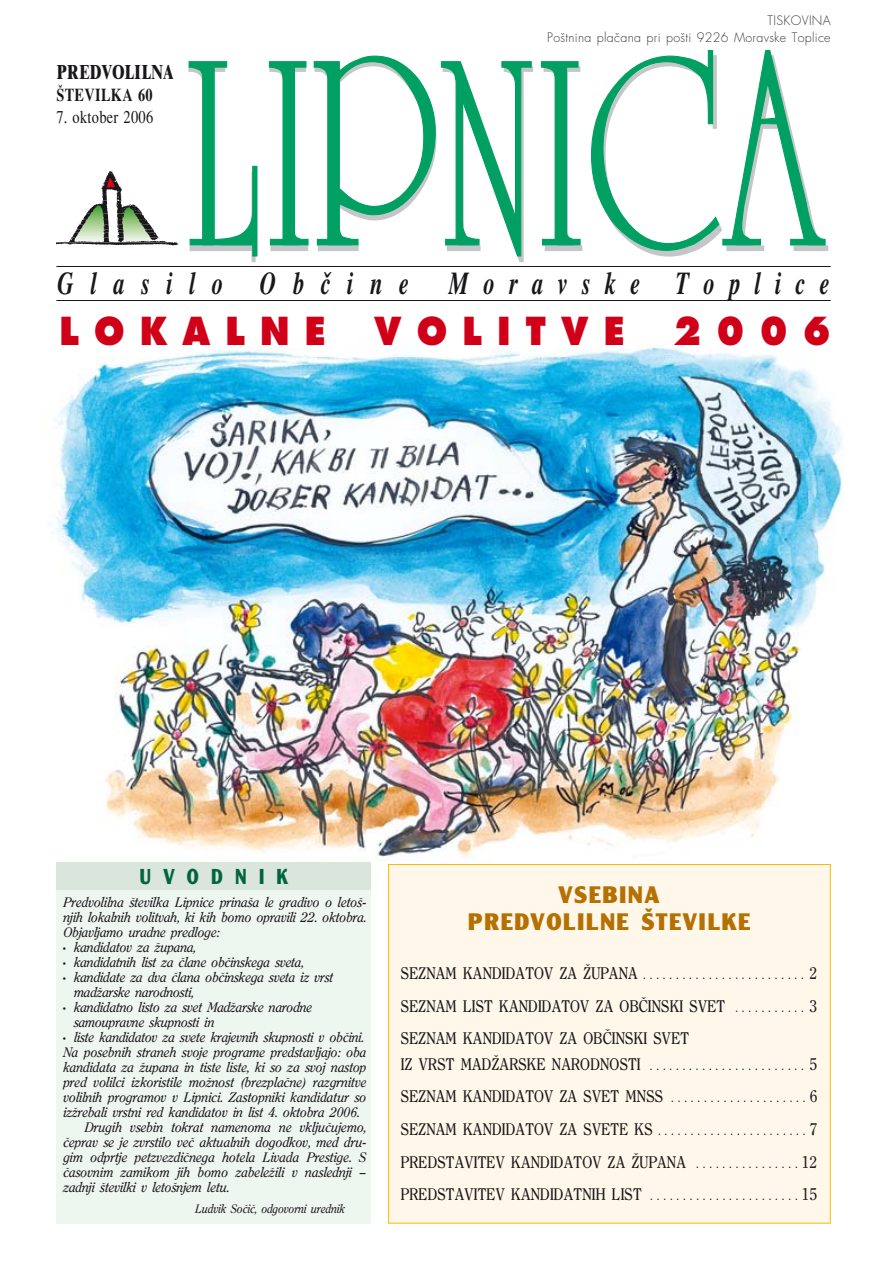
<style>
.page{position:relative;width:893px;height:1262px;background:#fff}
.page>*{position:absolute;margin:0;border:0;box-sizing:border-box;transform-origin:0 0}
.t1{font:37.5px "Futura UB";letter-spacing:.45em;color:#d10019;scale:.9 1}
.t2{font:32.25px "Times BI";letter-spacing:.63em;color:#1a171b;scale:.7 1}
.t3{font:23.25px/27px "Clearface Goth UB";letter-spacing:.03em;color:#b57001;text-align:center}
.t4{font:21px "Times UB";letter-spacing:.02em;color:#1a171b;scale:.75 1}
.t5{font:21px "Clearface Goth B";letter-spacing:.615em;color:#00653e;scale:.9 1}
.t6{font:18px "Times N";letter-spacing:.02em;color:#1a171b;scale:.8 1}
.t7{font:18px "Times B";letter-spacing:.02em;color:#1a171b;scale:.8 1}
.t8{font:16.5px/32.7px "Clearface N";letter-spacing:.02em;color:#1a171b;text-align:justify;scale:.9 1}
.t9{font:13.5px "Clearface NI";letter-spacing:.02em;color:#1a171b}
.t10{font:12.75px/16.5px "Futura L";letter-spacing:.025em;color:#3d3c3f;text-align:right}
.t11{font:12px "Clearface NI";letter-spacing:.02em;color:#1a171b;scale:.93 1}
.s1{font-family:"Futura D"}
.s2{font-size:12px}
</style>
<div class="page">
<img style="left:56px;top:344px;width:788px;height:522px">
<svg style="left:188px;top:61px;width:70px;height:201px"></svg>
<svg style="left:541px;top:61px;width:41px;height:190px"></svg>
<svg style="left:268px;top:55px;width:265px;height:207px"></svg>
<svg style="left:591px;top:50px;width:237px;height:207px"></svg>
<svg style="left:56px;top:171px;width:122px;height:75px"></svg>
<hr style="left:56px;top:266px;width:774px;height:1px;background:#1a171b">
<hr style="left:56px;top:300px;width:774px;height:1px;background:#1a171b">
<div style="left:56px;top:890px;width:315px;height:333px;background:#eef6f0"></div>
<div style="left:56px;top:862px;width:315px;height:27px;background:#dae5dc"></div>
<div style="left:388px;top:864px;width:442px;height:359px;background:#fff8ea"></div>
<div style="left:388px;top:864px;width:442px;height:359px;border:1px solid #faba00"></div>
<h3 class="t4" style="left:56px;top:65px;width:157px">PREDVOLILNA</h3>
<h3 class="t7" style="left:56px;top:89px;width:122px">ØTEVILKA 60</h3>
<h3 class="t6" style="left:56px;top:110px;width:122px">7. oktober 2006</h3>
<p class="t10" style="left:547px;top:14px;width:285px">TISKOVINA<br>Poøtnina plaœana pri poøti 9226 Moravske Toplice</p>
<h2 class="t2" style="left:57px;top:272px;width:1104px">Glasilo Obœine Moravske Toplice</h2>
<h1 class="t1" style="left:59px;top:315px;width:298px">LOKALNE</h1>
<h1 class="t1" style="left:374px;top:315px;width:280px">VOLITVE</h1>
<h1 class="t1" style="left:673px;top:315px;width:177px">2006</h1>
<h3 class="t5" style="left:139px;top:868px;width:167px">UVODNIK</h3>
<p class="t9" style="left:62px;top:896px;width:305px">Predvolilna øtevilka Lipnice prinaøa le gradivo o letoø-</p>
<p class="t9" style="left:62px;top:911px;width:304px">njih lokalnih volitvah, ki kih bomo opravili 22. oktobra.</p>
<p class="t9" style="left:62px;top:926px;width:158px">Objavljamo uradne predloge:</p>
<p class="t9" style="left:62px;top:941px;width:134px"><span class="s1">·</span> kandidatov za æupana,</p>
<p class="t9" style="left:62px;top:956px;width:242px"><span class="s1">·</span> kandidatnih list za œlane obœinskega sveta,</p>
<p class="t9" style="left:62px;top:971px;width:271px"><span class="s1">·</span> kandidate za dva œlana obœinskega sveta iz vrst</p>
<p class="t9" style="left:73px;top:986px;width:121px">madæarske narodnosti,</p>
<p class="t9" style="left:62px;top:1001px;width:250px"><span class="s1">·</span> kandidatno listo za svet Madæarske narodne</p>
<p class="t9" style="left:73px;top:1016px;width:142px">samoupravne skupnosti in</p>
<p class="t9" style="left:62px;top:1031px;width:302px"><span class="s1">·</span> liste kandidatov za svete krajevnih skupnosti v obœini.</p>
<p class="t9" style="left:62px;top:1046px;width:304px">Na posebnih straneh svoje programe predstavljajo: oba</p>
<p class="t9" style="left:62px;top:1061px;width:304px">kandidata za æupana in tiste liste, ki so za svoj nastop</p>
<p class="t9" style="left:62px;top:1076px;width:304px">pred volilci izkoristile moænost (brezplaœne) razgrnitve</p>
<p class="t9" style="left:62px;top:1091px;width:304px">volilnih programov v Lipnici. Zastopniki kandidatur so</p>
<p class="t9" style="left:62px;top:1106px;width:298px">izærebali vrstni red kandidatov in list 4. oktobra 2006.</p>
<p class="t9" style="left:84px;top:1121px;width:283px">Drugih vsebin tokrat namenoma ne vkljuœujemo,</p>
<p class="t9" style="left:62px;top:1136px;width:305px">œeprav se je zvrstilo veœ aktualnih dogodkov, med dru-</p>
<p class="t9" style="left:62px;top:1151px;width:304px">gim odprtje petzvezdiœnega hotela Livada Prestige. S</p>
<p class="t9" style="left:62px;top:1166px;width:304px">œasovnim zamikom jih bomo zabeleæili v naslednji –</p>
<p class="t9" style="left:62px;top:1181px;width:167px">zadnji øtevilki v letoønjem letu.</p>
<p class="t11" style="left:194px;top:1203px;width:162px">Ludvik Soœiœ, odgovorni urednik</p>
<h3 class="t3" style="left:467px;top:883px;width:285px">VSEBINA<br>PREDVOLILNE ØTEVILKE</h3>
<p class="t8" style="left:401px;top:957px;width:464px">SEZNAM KANDIDATOV ZA ÆUPANA <span class="s2">. . . . . . . . . . . . . . . . . . . . . . . . .</span> 2<br>SEZNAM LIST KANDIDATOV ZA OBŒINSKI SVET <span class="s2">. . . . . . . . . . .</span> 3<br>SEZNAM KANDIDATOV ZA OBŒINSKI SVET</p>
<p class="t8" style="left:401px;top:1048px;width:464px">IZ VRST MADÆARSKE NARODNOSTI <span class="s2">. . . . . . . . . . . . . . . . . . . . . . . .</span> 5<br>SEZNAM KANDIDATOV ZA SVET MNSS <span class="s2">. . . . . . . . . . . . . . . . . . . . .</span> 6<br>SEZNAM KANDIDATOV ZA SVETE KS <span class="s2">. . . . . . . . . . . . . . . . . . . . . . .</span> 7<br>PREDSTAVITEV KANDIDATOV ZA ÆUPANA <span class="s2">. . . . . . . . . . . . . . . .</span> 12<br>PREDSTAVITEV KANDIDATNIH LIST <span class="s2">. . . . . . . . . . . . . . . . . . . . . . .</span> 15</p>
</div>
